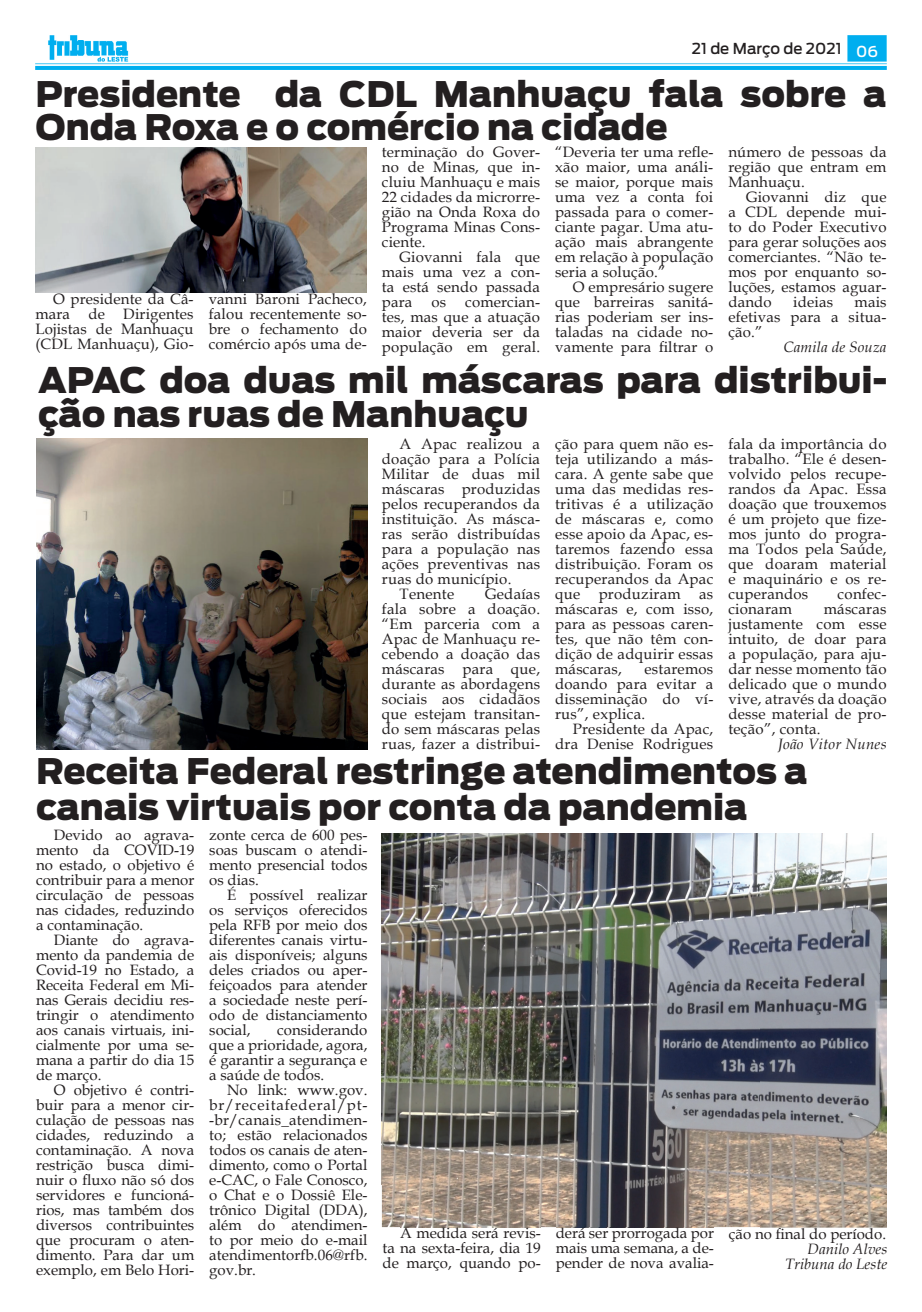
<style>
.page{position:relative;width:922px;height:1312px;background:#fff}
.page>*{position:absolute;margin:0;border:0;box-sizing:border-box;transform-origin:0 0}
.t1{font:900 35px/33.8px "Antenna";color:#231f20}
.t2{font:15px/15px "Book Antiqua";letter-spacing:.01em;color:#231f20;text-align:justify}
.t3{font:italic 15px/15px "Book Antiqua";letter-spacing:.01em;color:#231f20;text-align:right}
.t4{font:500 15px "Antenna";color:#231f20}
.s1{color:#fff}
</style>
<div class="page">
<img style="left:35px;top:35px;width:851px;height:34px">
<img style="left:382px;top:833px;width:504px;height:393px">
<img style="left:400px;top:1226px;width:140px;height:1px">
<img style="left:556px;top:1226px;width:157px;height:1px">
<img style="left:35px;top:147px;width:332px;height:146px">
<img style="left:36px;top:438px;width:331px;height:311px">
<p class="t4" style="left:691px;top:40px;width:188px">21 de Março de 2021 <span class="s1">06</span></p>
<h1 class="t1" style="left:35px;top:77px;width:852px">Presidente da CDL Manhuaçu fala sobre a<br>Onda Roxa e o comércio na cidade</h1>
<p class="t2" style="left:555px;top:144px;width:160px">“Deveria ter uma refle&shy;xão maior, uma análi&shy;se maior, porque mais uma vez a conta foi passada para o comer&shy;ciante pagar. Uma atu&shy;ação mais abrangente em relação à população seria a solução.”</p>
<p class="t2" style="left:555px;top:279px;width:160px;text-indent:18px">O empresário sugere que barreiras sanitá&shy;rias poderiam ser ins&shy;taladas na cidade no&shy;vamente para filtrar o</p>
<p class="t2" style="left:382px;top:144px;width:160px">terminação do Gover&shy;no de Minas, que in&shy;cluiu Manhuaçu e mais 22 cidades da microrre&shy;gião na Onda Roxa do Programa Minas Cons&shy;ciente.</p>
<p class="t2" style="left:382px;top:249px;width:160px;text-indent:18px">Giovanni fala que mais uma vez a con&shy;ta está sendo passada para</p>
<p class="t2" style="left:728px;top:144px;width:160px">número de pessoas da região que entram em Manhuaçu.</p>
<p class="t2" style="left:728px;top:189px;width:160px;text-indent:18px">Giovanni diz que a CDL depende mui&shy;to do Poder Executivo para gerar soluções aos comerciantes. “Não te&shy;mos por enquanto so&shy;luções, estamos aguar&shy;dando</p>
<p class="t2" style="left:35px;top:290px;width:160px;text-indent:18px">O presidente da Câ&shy;mara de Dirigentes Lojistas de Manhuaçu (CDL Manhuaçu), Gio-</p>
<p class="t2" style="left:209px;top:290px;width:160px">vanni Baroni Pacheco, falou recentemente so&shy;bre o fechamento do comércio após uma de-</p>
<p class="t2" style="left:793px;top:294px;width:41px">ideias</p>
<p class="t2" style="left:728px;top:294px;width:160px;text-indent:126px">mais efetivas para a situa&shy;ção.”</p>
<p class="t3" style="left:783px;top:339px;width:104px">Camila de Souza</p>
<h1 class="t1" style="left:38px;top:364px;width:850px">APAC doa duas mil máscaras para distribui&shy;ção nas ruas de Manhuaçu</h1>
<p class="t2" style="left:399px;top:436px;width:142px">A Apac realizou a</p>
<p class="t2" style="left:382px;top:451px;width:160px">doação para a Polícia</p>
<p class="t2" style="left:382px;top:466px;width:160px">Militar de duas mil</p>
<p class="t2" style="left:382px;top:481px;width:160px">máscaras produzidas</p>
<p class="t2" style="left:382px;top:496px;width:160px">pelos recuperandos da</p>
<p class="t2" style="left:382px;top:511px;width:160px">instituição. As másca-</p>
<p class="t2" style="left:382px;top:526px;width:160px">ras serão distribuídas</p>
<p class="t2" style="left:382px;top:541px;width:160px">para a população nas</p>
<p class="t2" style="left:382px;top:556px;width:160px">ações preventivas nas</p>
<p class="t2" style="left:382px;top:571px;width:131px">ruas do município.</p>
<p class="t2" style="left:399px;top:586px;width:56px">Tenente</p>
<p class="t2" style="left:382px;top:294px;width:160px;text-indent:83px">comercian&shy;tes, mas que a atuação maior deveria ser da população em geral.</p>
<p class="t2" style="left:431px;top:294px;width:16px">os</p>
<p class="t2" style="left:728px;top:436px;width:160px">fala da importância do trabalho. “Ele é desen&shy;volvido pelos recupe&shy;randos da Apac. Essa doação que trouxemos é um projeto que fize&shy;mos junto do progra&shy;ma Todos pela Saúde, que doaram material e maquinário e os re&shy;cuperandos</p>
<p class="t2" style="left:555px;top:436px;width:160px">ção para quem não es&shy;teja utilizando a más&shy;cara. A gente sabe que uma das medidas res&shy;tritivas é a utilização de máscaras e, como esse apoio da Apac, es&shy;taremos fazendo essa distribuição. Foram os recuperandos da Apac que produziram as máscaras e, com isso, para as pessoas caren&shy;tes, que não têm con&shy;dição de adquirir essas máscaras,</p>
<p class="t2" style="left:382px;top:586px;width:160px;text-indent:103px">Gedaías fala sobre a doação. “Em parceria com a Apac de Manhuaçu re&shy;cebendo a doação das máscaras para que, durante as abordagens sociais aos cidadãos que estejam transitan&shy;do sem máscaras pelas ruas, fazer a distribui-</p>
<p class="t2" style="left:837px;top:586px;width:50px">confec-</p>
<p class="t2" style="left:728px;top:601px;width:65px">cionaram</p>
<p class="t2" style="left:728px;top:601px;width:160px;text-indent:95px">máscaras justamente com esse intuito, de doar para a população, para aju&shy;dar nesse momento tão delicado que o mundo vive, através da doação desse material de pro&shy;teção”, conta.</p>
<p class="t3" style="left:777px;top:736px;width:110px">João Vitor Nunes</p>
<p class="t2" style="left:555px;top:661px;width:160px;text-indent:89px">estaremos doando para evitar a disseminação do ví&shy;rus”, explica.</p>
<p class="t2" style="left:555px;top:721px;width:160px;text-align:right">Presidente da Apac, dra Denise Rodrigues</p>
<h1 class="t1" style="left:36px;top:752px;width:772px;line-height:36.2px">Receita Federal restringe atendimentos a canais virtuais por conta da pandemia</h1>
<p class="t2" style="left:36px;top:826px;width:160px;text-indent:18px">Devido ao agrava&shy;mento da COVID-19 no estado, o objetivo é contribuir para a menor circulação de pessoas nas cidades, reduzindo a contaminação.</p>
<p class="t2" style="left:36px;top:931px;width:160px;text-indent:18px">Diante do agrava&shy;mento da pandemia de Covid-19 no Estado, a Receita Federal em Mi&shy;nas Gerais decidiu res&shy;tringir o atendimento aos canais virtuais, ini&shy;cialmente por uma se&shy;mana a partir do dia 15 de março.</p>
<p class="t2" style="left:36px;top:1081px;width:160px;text-indent:18px">O objetivo é contri&shy;buir para a menor cir&shy;culação de pessoas nas cidades, reduzindo a contaminação. A nova restrição busca dimi&shy;nuir o fluxo não só dos servidores e funcioná&shy;rios, mas também dos diversos contribuintes que procuram o aten&shy;dimento. Para dar um exemplo, em Belo Hori-</p>
<p class="t2" style="left:209px;top:826px;width:160px">zonte cerca de 600 pes&shy;soas buscam o atendi&shy;mento presencial todos os dias.</p>
<p class="t2" style="left:209px;top:886px;width:160px;text-indent:18px">É possível realizar os serviços oferecidos pela RFB por meio dos diferentes canais virtu&shy;ais disponíveis; alguns deles criados ou aper&shy;feiçoados para atender a sociedade neste perí&shy;odo de distanciamento social,</p>
<p class="t2" style="left:209px;top:1021px;width:160px;text-indent:68px">considerando que a prioridade, agora, é garantir a segurança e a saúde de todos.</p>
<p class="t2" style="left:209px;top:1081px;width:160px;text-indent:18px">No link: www.gov. br/receitafederal/pt--br/canais_atendimen&shy;to; estão relacionados todos os canais de aten&shy;dimento, como o Portal e-CAC, o Fale Conosco, o Chat e o Dossiê Ele&shy;trônico Digital (DDA), além do atendimen&shy;to por meio do e-mail atendimentorfb.06@rfb. gov.br.</p>
<p class="t2" style="left:382px;top:1224px;width:160px;text-indent:18px">A medida será revis&shy;ta na sexta-feira, dia 19 de março, quando po-</p>
<p class="t2" style="left:555px;top:1224px;width:160px">derá ser prorrogada por mais uma semana, a de&shy;pender de nova avalia-</p>
<p class="t2" style="left:728px;top:1225px;width:159px">ção no final do período.</p>
<p class="t3" style="left:785px;top:1240px;width:103px">Danilo Alves<br>Tribuna do Leste</p>
</div>
